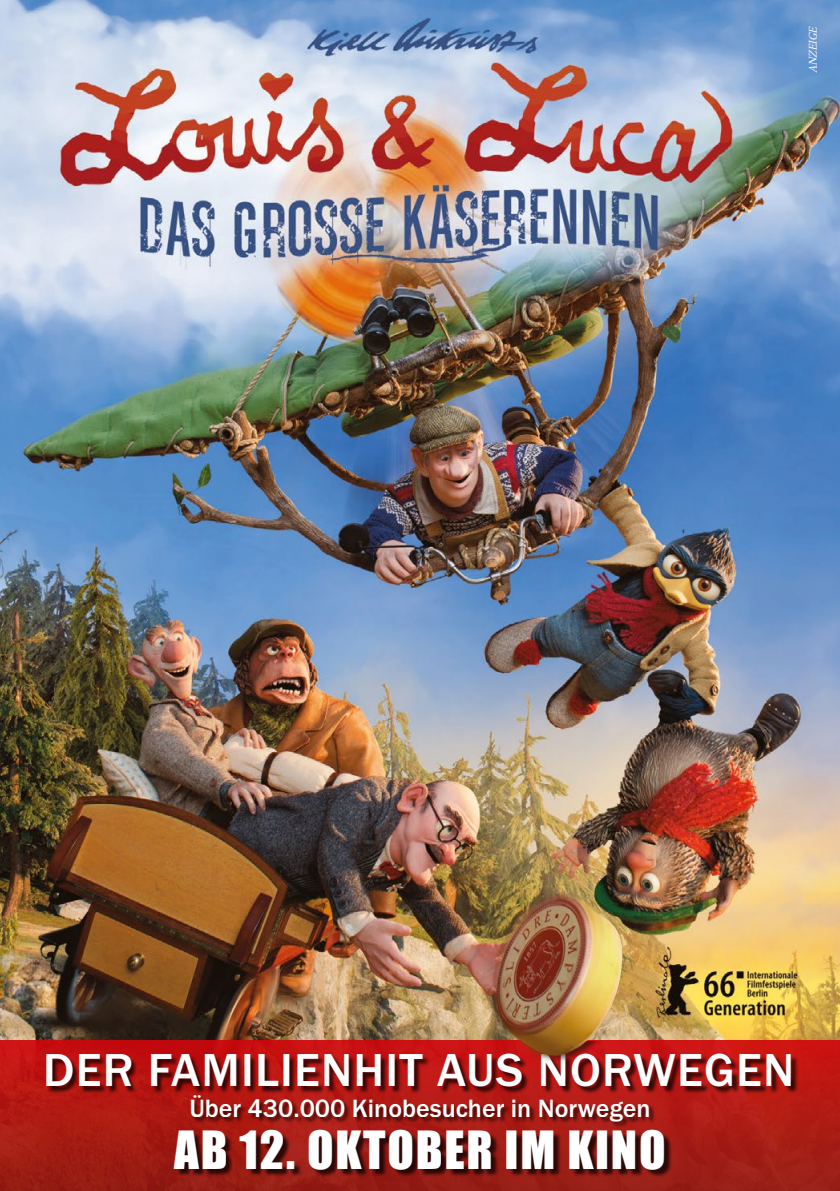
<style>
.page{position:relative;width:840px;height:1191px;background:#fff}
.page>*{position:absolute;margin:0;border:0;box-sizing:border-box;transform-origin:0 0}
.t1{font:48.8px "Impact";color:#fff}
.t2{font:500 48px "Franklin Gothic";letter-spacing:.025em;color:#fff}
.t3{font:500 26px "Franklin Gothic";color:#fff}
.Filmbeschreibung{font:italic 11px "Girando Pro";color:#fff}
</style>
<div class="page">
<img style="left:0;top:0;width:839px;height:1041px">
<div style="left:0;top:1041px;width:839px;height:150px;background:#9c1e14"></div>
<img style="left:0;top:1042px;width:839px;height:111px">
<img style="left:52px;top:1090px;width:744px;height:63px">
<img style="left:53px;top:1117px;width:744px;height:74px">
<img style="left:478px;top:1041px;width:168px;height:35px">
<img style="left:483px;top:891px;width:156px;height:177px">
<p class="Filmbeschreibung" style="left:806px;top:72px;width:47px;rotate:-90deg">ANZEIGE</p>
<p class="t2" style="left:43px;top:1040px;width:752px">DER FAMILIENHIT AUS NORWEGEN</p>
<p class="t3" style="left:189px;top:1091px;width:462px">Über 430.000 Kinobesucher in Norwegen</p>
<p class="t1" style="left:174px;top:1111px;width:492px">AB 12. OKTOBER IM KINO</p>
</div>
